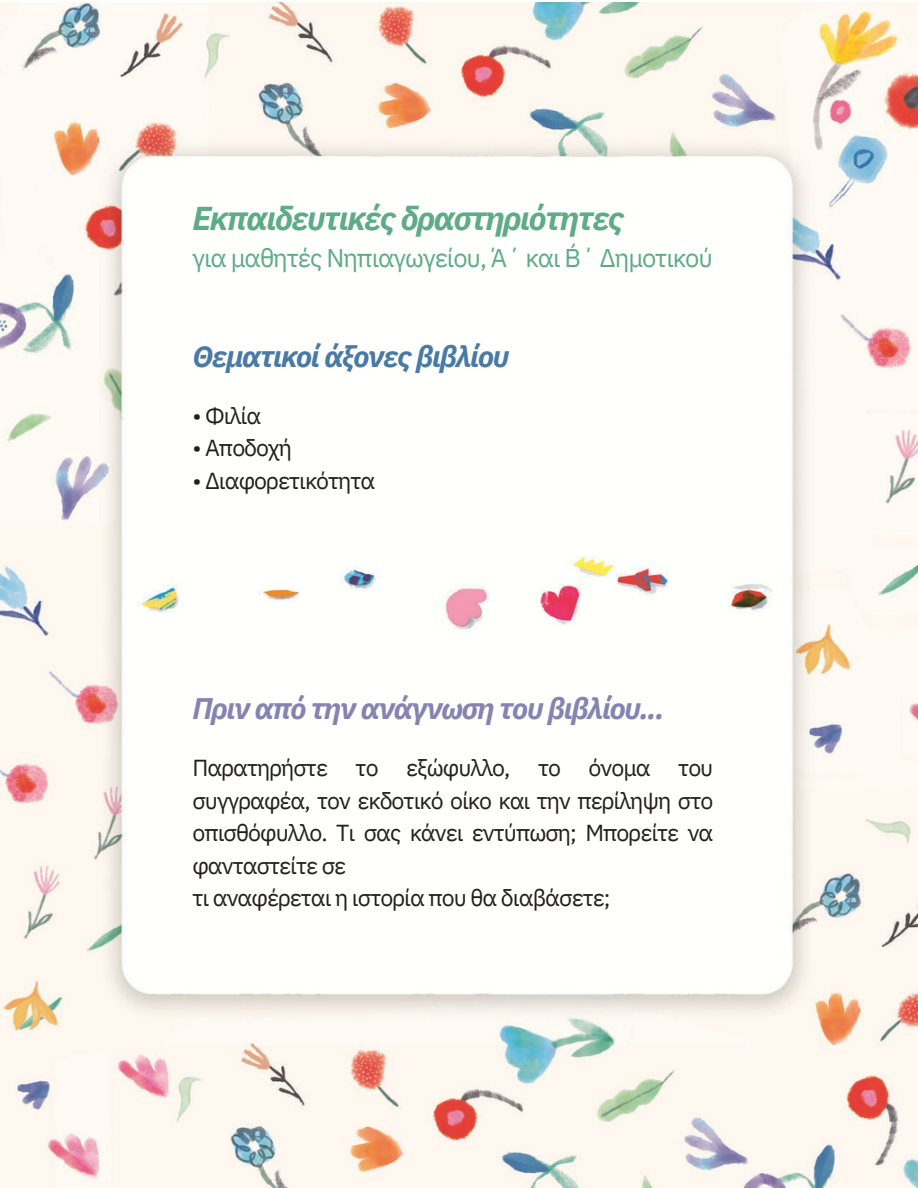
<style>
.page{position:relative;width:918px;height:1188px;background:#fff}
.page>*{position:absolute;margin:0;border:0;box-sizing:border-box;transform-origin:0 0}
.t1{font:italic 700 33px "IBM Plex Sans";letter-spacing:-.045em;color:#5eab87}
.t2{font:italic 700 29.7px "IBM Plex Sans";letter-spacing:-.045em;color:#8683b1}
.t3{font:italic 700 29.7px "IBM Plex Sans";letter-spacing:-.045em;color:#4979a5}
.t4{font:25.5px "IBM Plex Sans";letter-spacing:-.04em;color:#5eab87}
.t5{font:23.1px/32.7px "IBM Plex Sans";letter-spacing:-.04em;color:#231f20;text-align:justify}
</style>
<div class="page">
<img style="left:0;top:3px;width:918px;height:1185px">
<p class="t1" style="left:192px;top:196px;width:433px">Εκπαιδευτικές δραστηριότητες</p>
<p class="t4" style="left:192px;top:240px;width:522px">για μαθητές Νηπιαγωγείου, Ά ΄ και Β́ ΄ Δημοτικού</p>
<p class="t3" style="left:192px;top:336px;width:319px">Θεματικοί άξονες βιβλίου</p>
<p class="t5" style="left:192px;top:399px;width:70px">• Φιλία</p>
<p class="t5" style="left:192px;top:431px;width:101px">• Αποδοχή</p>
<p class="t5" style="left:192px;top:464px;width:185px">• Διαφορετικότητα</p>
<p class="t2" style="left:192px;top:688px;width:474px">Πριν από την ανάγνωση του βιβλίου...</p>
<p class="t5" style="left:192px;top:751px;width:523px">Παρατηρήστε το εξώφυλλο, το όνομα του συγγραφέα, τον εκδοτικό οίκο και την περίληψη στο οπισθόφυλλο. Τι σας κάνει εντύπωση; Μπορείτε να φανταστείτε σε</p>
<p class="t5" style="left:192px;top:881px;width:420px">τι αναφέρεται η ιστορία που θα διαβάσετε;</p>
</div>
